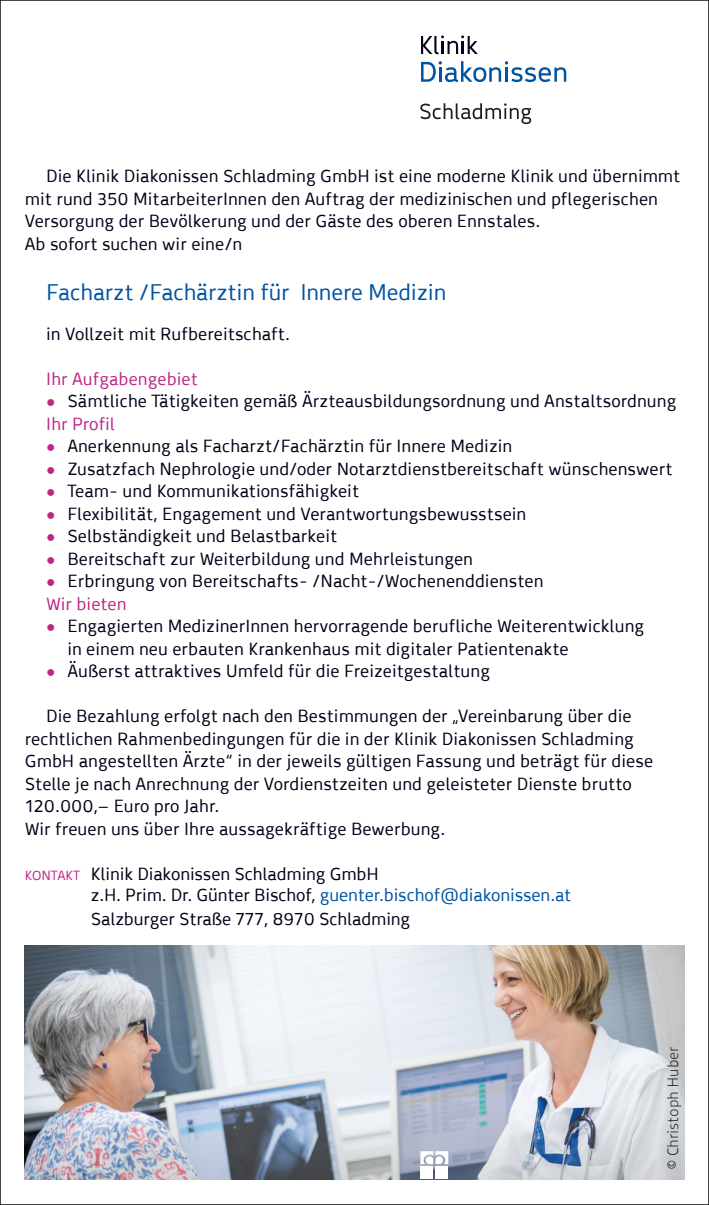
<style>
.page{position:relative;width:709px;height:1205px;background:#fff}
.page>*{position:absolute;margin:0;border:0;box-sizing:border-box;transform-origin:0 0}
.t1{font:22.5px "pkdregular";color:#0054a1}
.t2{font:17.5px/22.5px "pkdregular";letter-spacing:.01em;color:#000119}
.t3{font:17.5px "pkdregular";letter-spacing:.01em;color:#be2585}
.t4{font:15px "pkdlight";letter-spacing:.01em;color:#1d1d1b}
.t5{font:13.25px "pkdregular";letter-spacing:.01em;color:#be2585}
.s1{color:#be2585}
.s2{color:#0054a1}
</style>
<div class="page">
<img style="left:25px;top:945px;width:659px;height:158px">
<img style="left:25px;top:1103px;width:659px;height:76px">
<div style="left:420px;top:1166px;width:13px;height:13px;background:#fff"></div>
<div style="left:435px;top:1166px;width:13px;height:13px;background:#fff"></div>
<svg style="left:420px;top:1151px;width:28px;height:13px"></svg>
<svg style="left:421px;top:61px;width:145px;height:21px"></svg>
<svg style="left:421px;top:35px;width:57px;height:19px"></svg>
<svg style="left:420px;top:103px;width:111px;height:21px"></svg>
<p class="t2" style="left:25px;top:164px;width:657px;text-indent:21px">Die Klinik Diakonissen Schladming GmbH ist eine moderne Klinik und übernimmt mit rund 350 MitarbeiterInnen den Auftrag der medizinischen und pflegerischen<br>Versorgung der Bevölkerung und der Gäste des oberen Ennstales.</p>
<p class="t2" style="left:25px;top:232px;width:219px">Ab sofort suchen wir eine/n</p>
<p class="t1" style="left:46px;top:275px;width:401px">Facharzt /Fachärztin für Innere Medizin</p>
<p class="t2" style="left:46px;top:322px;width:245px">in Vollzeit mit Rufbereitschaft.</p>
<p class="t3" style="left:46px;top:366px;width:153px">Ihr Aufgabengebiet</p>
<p class="t2" style="left:46px;top:389px;width:631px"><span class="s1">•</span> Sämtliche Tätigkeiten gemäß Ärzteausbildungsordnung und Anstaltsordnung</p>
<p class="t3" style="left:46px;top:411px;width:70px">Ihr Profil</p>
<p class="t2" style="left:46px;top:434px;width:467px"><span class="s1">•</span> Anerkennung als Facharzt/Fachärztin für Innere Medizin</p>
<p class="t2" style="left:46px;top:457px;width:627px"><span class="s1">•</span> Zusatzfach Nephrologie und/oder Notarztdienstbereitschaft wünschenswert</p>
<p class="t2" style="left:46px;top:479px;width:314px"><span class="s1">•</span> Team- und Kommunikationsfähigkeit</p>
<p class="t2" style="left:46px;top:502px;width:482px"><span class="s1">•</span> Flexibilität, Engagement und Verantwortungsbewusstsein</p>
<p class="t2" style="left:46px;top:524px;width:292px"><span class="s1">•</span> Selbständigkeit und Belastbarkeit</p>
<p class="t2" style="left:46px;top:547px;width:428px"><span class="s1">•</span> Bereitschaft zur Weiterbildung und Mehrleistungen</p>
<p class="t2" style="left:46px;top:569px;width:499px"><span class="s1">•</span> Erbringung von Bereitschafts- /Nacht-/Wochenenddiensten</p>
<p class="t3" style="left:46px;top:591px;width:82px">Wir bieten</p>
<p class="t2" style="left:67px;top:614px;width:578px;text-indent:-21px"><span class="s1">•</span> Engagierten MedizinerInnen hervorragende berufliche Weiterentwicklung in einem neu erbauten Krankenhaus mit digitaler Patientenakte</p>
<p class="t2" style="left:46px;top:659px;width:445px"><span class="s1">•</span> Äußerst attraktives Umfeld für die Freizeitgestaltung</p>
<p class="t2" style="left:25px;top:704px;width:629px;text-indent:21px">Die Bezahlung erfolgt nach den Bestimmungen der „Vereinbarung über die rechtlichen Rahmenbedingungen für die in der Klinik Diakonissen Schladming GmbH angestellten Ärzte“ in der jeweils gültigen Fassung und beträgt für diese Stelle je nach Anrechnung der Vordienstzeiten und geleisteter Dienste brutto 120.000,– Euro pro Jahr.<br>Wir freuen uns über Ihre aussagekräftige Bewerbung.</p>
<p class="t5" style="left:25px;top:865px;width:57px">KONTAKT</p>
<p class="t2" style="left:91px;top:862px;width:482px;line-height:21.2px">Klinik Diakonissen Schladming GmbH<br>z.H. Prim. Dr. Günter Bischof, <span class="s2">guenter.bischof@diakonissen.at</span></p>
<p class="t2" style="left:91px;top:907px;width:321px">Salzburger Straße 777, 8970 Schladming</p>
<p class="t4" style="left:662px;top:1170px;width:125px;rotate:-90deg">© Christoph Huber</p>
</div>
